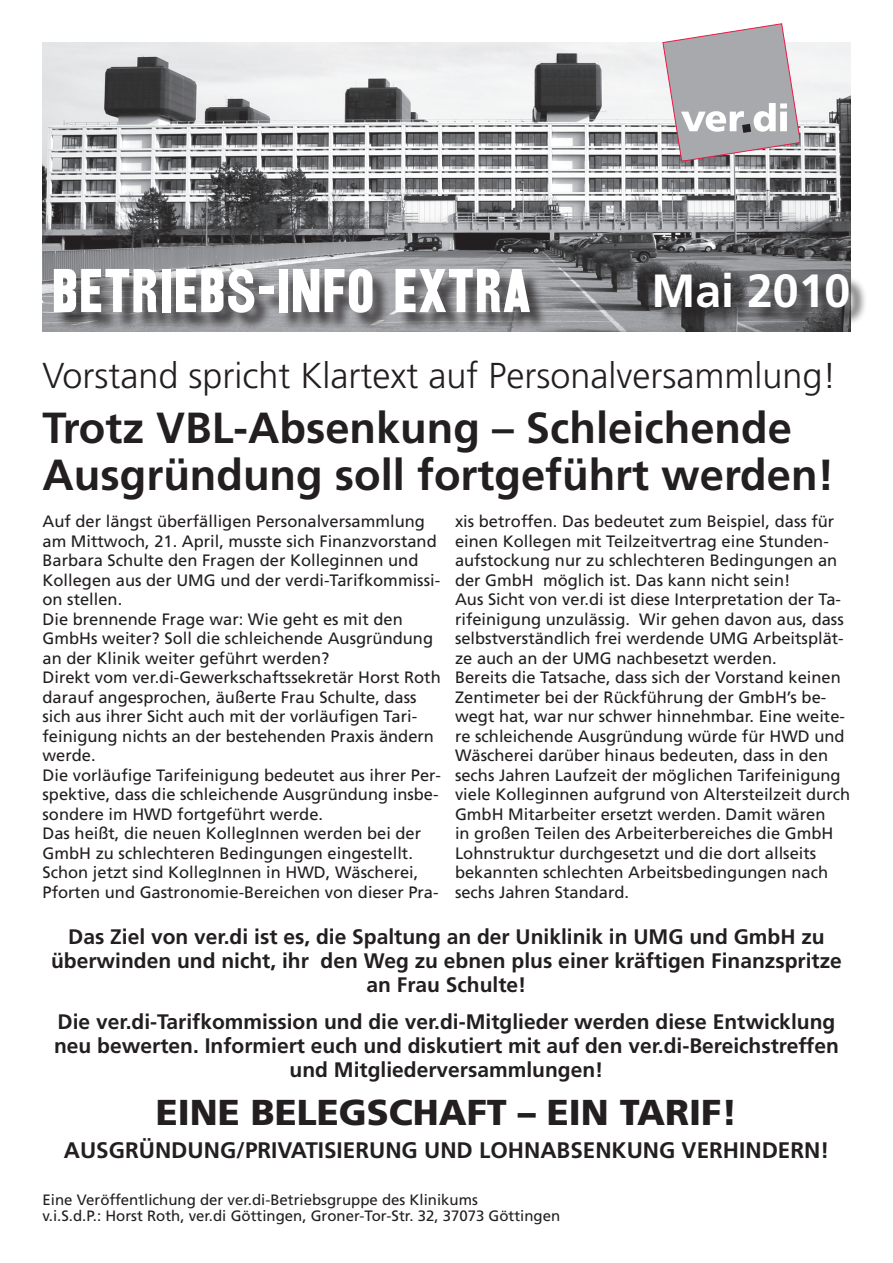
<style>
.page{position:relative;width:893px;height:1263px;background:#fff}
.page>*{position:absolute;margin:0;border:0;box-sizing:border-box;transform-origin:0 0}
.t1{font:54px "Railroad Verdi";letter-spacing:.03em;color:#fff}
.t2{font:700 46.5px "Frutiger";color:#fff}
.t3{font:700 43.5px/46.5px "Frutiger";color:#231f20}
.t4{font:300 36px "Frutiger";color:#231f20}
.t5{font:900 36px "Frutiger";color:#231f20}
.t6{font:700 22.5px "Frutiger";color:#231f20}
.t7{font:700 21px/24px "Frutiger";color:#231f20;text-align:center}
.t8{font:16.5px/19.5px "Frutiger";color:#231f20}
.t9{font:15px/16.5px "Frutiger";color:#231f20}
</style>
<div class="page">
<img style="left:43px;top:43px;width:807px;height:288px">
<div style="left:56px;top:270px;width:555px;height:98px;background:#231f20;opacity:.75"></div>
<div style="left:658px;top:275px;width:235px;height:76px;background:#231f20;opacity:.75"></div>
<svg style="left:662px;top:23px;width:137px;height:137px"></svg>
<h1 class="t1" style="left:52px;top:258px;width:480px">BETRIEBS-INFO EXTRA</h1>
<h2 class="t2" style="left:651px;top:263px;width:201px">Mai 2010</h2>
<h3 class="t4" style="left:43px;top:355px;width:796px">Vorstand spricht Klartext auf Personalversammlung!</h3>
<h3 class="t3" style="left:43px;top:404px;width:793px">Trotz VBL-Absenkung – Schleichende<br>Ausgründung soll fortgeführt werden!</h3>
<p class="t8" style="left:455px;top:512px;width:397px">xis betroffen. Das bedeutet zum Beispiel, dass für einen Kollegen mit Teilzeitvertrag eine Stunden&shy;aufstockung nur zu schlechteren Bedingungen an der GmbH möglich ist. Das kann nicht sein!<br>Aus Sicht von ver.di ist diese Interpretation der Ta&shy;rifeinigung unzulässig. Wir gehen davon aus, dass selbstverständlich frei werdende UMG Arbeitsplät&shy;ze auch an der UMG nachbesetzt werden.<br>Bereits die Tatsache, dass sich der Vorstand keinen Zentimeter bei der Rückführung der GmbH’s be&shy;wegt hat, war nur schwer hinnehmbar. Eine weite&shy;re schleichende Ausgründung würde für HWD und Wäscherei darüber hinaus bedeuten, dass in den sechs Jahren Laufzeit der möglichen Tarifeinigung viele Kolleginnen aufgrund von Altersteilzeit durch GmbH Mitarbeiter ersetzt werden. Damit wären<br>in großen Teilen des Arbeiterbereiches die GmbH Lohnstruktur durchgesetzt und die dort allseits bekannten schlechten Arbeitsbedingungen nach sechs Jahren Standard.</p>
<p class="t7" style="left:51px;top:924px;width:792px">Das Ziel von ver.di ist es, die Spaltung an der Uniklinik in UMG und GmbH zu überwinden und nicht, ihr den Weg zu ebnen plus einer kräftigen Finanzspritze an Frau Schulte!</p>
<p class="t7" style="left:54px;top:1009px;width:786px">Die ver.di-Tarifkommission und die ver.di-Mitglieder werden diese Entwicklung neu bewerten. Informiert euch und diskutiert mit auf den ver.di-Bereichstreffen und Mitgliederversammlungen!</p>
<h3 class="t5" style="left:156px;top:1090px;width:583px">EINE BELEGSCHAFT – EIN TARIF!</h3>
<h3 class="t6" style="left:64px;top:1136px;width:767px">AUSGRÜNDUNG/PRIVATISIERUNG UND LOHNABSENKUNG VERHINDERN!</h3>
<p class="t9" style="left:43px;top:1191px;width:519px">Eine Veröffentlichung der ver.di-Betriebsgruppe des Klinikums<br>v.i.S.d.P.: Horst Roth, ver.di Göttingen, Groner-Tor-Str. 32, 37073 Göttingen</p>
<p class="t8" style="left:43px;top:512px;width:400px">Auf der längst überfälligen Personalversammlung am Mittwoch, 21. April, musste sich Finanzvorstand Barbara Schulte den Fragen der Kolleginnen und Kollegen aus der UMG und der verdi-Tarifkommissi&shy;on stellen.<br>Die brennende Frage war: Wie geht es mit den GmbHs weiter? Soll die schleichende Ausgründung an der Klinik weiter geführt werden?<br>Direkt vom ver.di-Gewerkschaftssekretär Horst Roth darauf angesprochen, äußerte Frau Schulte, dass sich aus ihrer Sicht auch mit der vorläufigen Tari&shy;feinigung nichts an der bestehenden Praxis ändern werde.<br>Die vorläufige Tarifeinigung bedeutet aus ihrer Per&shy;spektive, dass die schleichende Ausgründung insbe&shy;sondere im HWD fortgeführt werde.<br>Das heißt, die neuen KollegInnen werden bei der GmbH zu schlechteren Bedingungen eingestellt.<br>Schon jetzt sind KollegInnen in HWD, Wäscherei, Pforten und Gastronomie-Bereichen von dieser Pra-</p>
</div>
